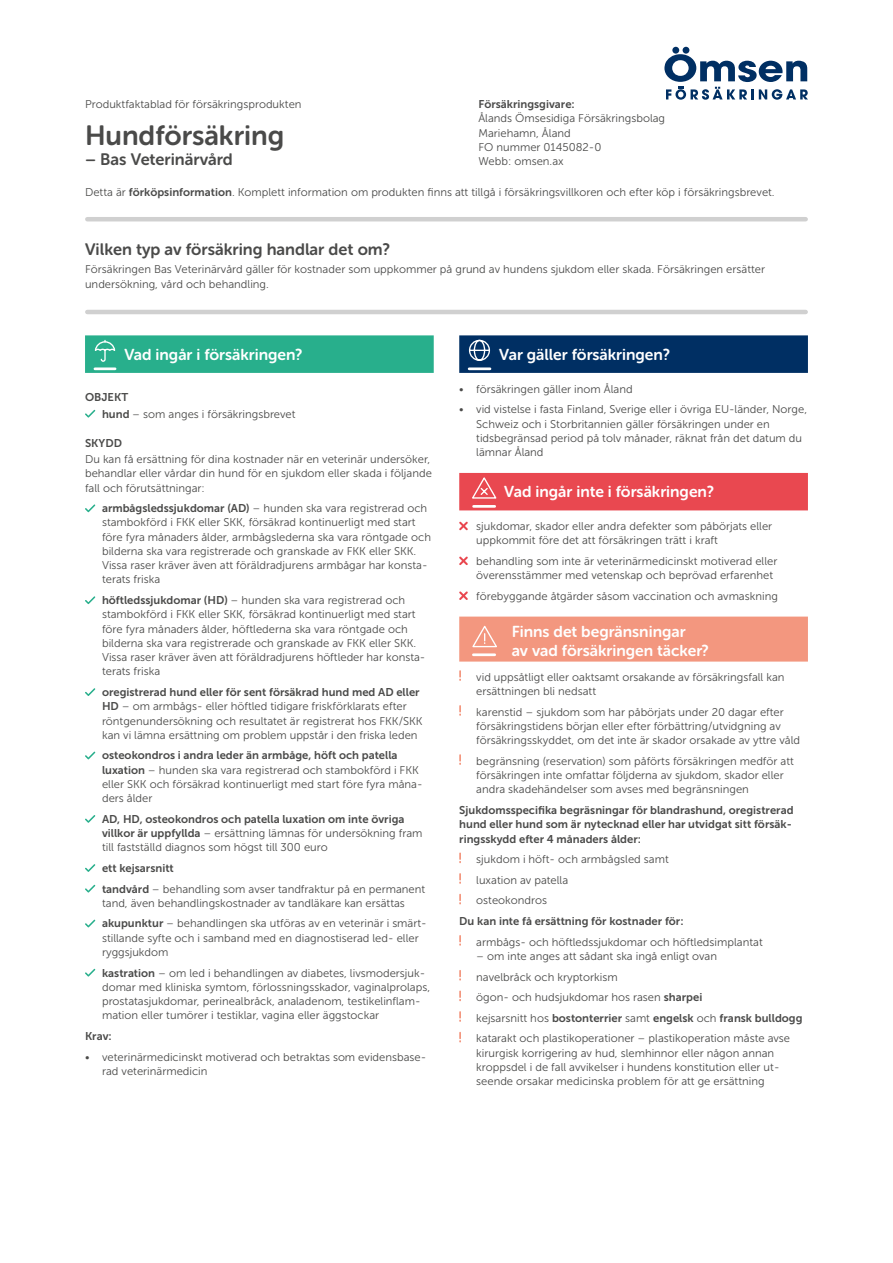
<style>
.page{position:relative;width:893px;height:1263px;background:#fff}
.page>*{position:absolute;margin:0;border:0;box-sizing:border-box;transform-origin:0 0}
.t1{font:27.75px "Museo Sans Rounded 700";color:#4a4a49}
.t2{font:16.5px "Museo Sans Rounded 700";color:#4a4a49}
.t3{font:15.75px/19.5px "Museo Sans Rounded 700";color:#fff}
.t4{font:11.25px/14.2px "Museo Sans 300";color:#4a4a49}
.t5{font:11.25px/14.2px "Museo Sans 700";color:#4a4a49}
.s1{font-family:"Museo Sans 700"}
.s2{font-family:"Museo Sans 300"}
</style>
<div class="page">
<div style="left:672px;top:47px;width:7px;height:7px;background:#002f63;border-radius:50%"></div>
<div style="left:683px;top:47px;width:6px;height:7px;background:#002f63;border-radius:50%"></div>
<svg style="left:664px;top:54px;width:144px;height:46px"></svg>
<div style="left:85px;top:335px;width:349px;height:38px;background:#28af8c"></div>
<div style="left:459px;top:335px;width:349px;height:38px;background:#002f63"></div>
<svg style="left:468px;top:339px;width:22px;height:22px"></svg>
<svg style="left:85px;top:410px;width:10px;height:8px"></svg>
<svg style="left:85px;top:504px;width:10px;height:8px"></svg>
<svg style="left:85px;top:596px;width:10px;height:8px"></svg>
<svg style="left:85px;top:688px;width:10px;height:8px"></svg>
<svg style="left:85px;top:752px;width:10px;height:7px"></svg>
<svg style="left:85px;top:815px;width:10px;height:8px"></svg>
<svg style="left:85px;top:864px;width:10px;height:8px"></svg>
<svg style="left:85px;top:885px;width:10px;height:7px"></svg>
<svg style="left:85px;top:920px;width:10px;height:7px"></svg>
<svg style="left:85px;top:969px;width:10px;height:7px"></svg>
<div style="left:459px;top:473px;width:349px;height:37px;background:#e94850"></div>
<svg style="left:472px;top:477px;width:25px;height:22px"></svg>
<svg style="left:459px;top:522px;width:9px;height:8px"></svg>
<svg style="left:459px;top:556px;width:9px;height:9px"></svg>
<svg style="left:459px;top:591px;width:9px;height:9px"></svg>
<div style="left:459px;top:617px;width:349px;height:45px;background:#f3977f"></div>
<hr style="left:87px;top:310px;width:719px;height:4px;background:#d0d0d0">
<hr style="left:87px;top:217px;width:719px;height:4px;background:#d0d0d0">
<svg style="left:472px;top:625px;width:25px;height:23px"></svg>
<hr style="left:473px;top:653px;width:22px;height:3px;background:#fff">
<hr style="left:474px;top:505px;width:21px;height:3px;background:#fff">
<hr style="left:469px;top:367px;width:21px;height:3px;background:#fff">
<svg style="left:94px;top:340px;width:22px;height:22px"></svg>
<hr style="left:95px;top:367px;width:20px;height:3px;background:#fff">
<svg style="left:459px;top:670px;width:2px;height:11px"></svg>
<svg style="left:459px;top:705px;width:2px;height:11px"></svg>
<svg style="left:459px;top:754px;width:2px;height:11px"></svg>
<svg style="left:459px;top:852px;width:2px;height:11px"></svg>
<svg style="left:459px;top:873px;width:2px;height:11px"></svg>
<svg style="left:459px;top:894px;width:2px;height:10px"></svg>
<svg style="left:459px;top:935px;width:2px;height:11px"></svg>
<svg style="left:459px;top:970px;width:2px;height:10px"></svg>
<svg style="left:459px;top:990px;width:2px;height:11px"></svg>
<svg style="left:459px;top:1011px;width:2px;height:11px"></svg>
<svg style="left:459px;top:1032px;width:2px;height:10px"></svg>
<p class="t4" style="left:85px;top:97px;width:218px">Produktfaktablad för försäkringsprodukten</p>
<p class="t5" style="left:478px;top:97px;width:98px">Försäkringsgivare:</p>
<p class="t4" style="left:478px;top:111px;width:188px">Ålands Ömsesidiga Försäkringsbolag<br>Mariehamn, Åland<br>FO nummer 0145082-0<br>Webb: omsen.ax</p>
<h1 class="t1" style="left:85px;top:120px;width:201px">Hundförsäkring</h1>
<h2 class="t2" style="left:85px;top:150px;width:149px">– Bas Veterinärvård</h2>
<p class="t4" style="left:85px;top:185px;width:691px">Detta är <span class="s1">förköpsinformation</span>. Komplett information om produkten fnns att tillgå i försäkringsvillkoren och efter köp i försäkringsbrevet.</p>
<h2 class="t2" style="left:85px;top:240px;width:307px">Vilken typ av försäkring handlar det om?</h2>
<p class="t4" style="left:85px;top:262px;width:681px">Försäkringen Bas Veterinärvård gäller för kostnader som uppkommer på grund av hundens sjukdom eller skada. Försäkringen ersätter undersökning, vård och behandling.</p>
<h3 class="t3" style="left:124px;top:345px;width:180px">Vad ingår i försäkringen?</h3>
<p class="t5" style="left:85px;top:390px;width:45px">OBJEKT</p>
<p class="t4" style="left:102px;top:407px;width:195px"><span class="s1">hund</span> – som anges i försäkringsbrevet</p>
<p class="t5" style="left:85px;top:436px;width:38px">SKYDD</p>
<p class="t4" style="left:85px;top:452px;width:348px">Du kan få ersättning för dina kostnader när en veterinär undersöker, behandlar eller vårdar din hund för en sjukdom eller skada i följande fall och förutsättningar:</p>
<p class="t4" style="left:102px;top:501px;width:330px"><span class="s1">armbågsledssjukdomar (AD)</span> – hunden ska vara registrerad och stambokförd i FKK eller SKK, försäkrad kontinuerligt med start före fyra månaders ålder, armbågslederna ska vara röntgade och bilderna ska vara registrerade och granskade av FKK eller SKK.<br>Vissa raser kräver även att föräldradjurens armbågar har konsta&shy;terats friska</p>
<p class="t4" style="left:102px;top:593px;width:325px"><span class="s1">höftledssjukdomar (HD)</span> – hunden ska vara registrerad och stambokförd i FKK eller SKK, försäkrad kontinuerligt med start före fyra månaders ålder, höftlederna ska vara röntgade och bilderna ska vara registrerade och granskade av FKK eller SKK.<br>Vissa raser kräver även att föräldradjurens höftleder har konsta&shy;terats friska</p>
<p class="t5" style="left:102px;top:685px;width:319px">oregistrerad hund eller för sent försäkrad hund med AD eller</p>
<p class="t4" style="left:102px;top:699px;width:322px"><span class="s1">HD</span> – om armbågs- eller höftled tidigare friskförklarats efter röntgenundersökning och resultatet är registrerat hos FKK/SKK kan vi lämna ersättning om problem uppstår i den friska leden</p>
<p class="t5" style="left:102px;top:748px;width:297px">osteokondros i andra leder än armbåge, höft och patella</p>
<p class="t4" style="left:102px;top:763px;width:322px"><span class="s1">luxation</span> – hunden ska vara registrerad och stambokförd i FKK eller SKK och försäkrad kontinuerligt med start före fyra måna&shy;ders ålder</p>
<p class="t5" style="left:102px;top:812px;width:304px">AD, HD, osteokondros och patella luxation om inte övriga</p>
<p class="t4" style="left:102px;top:826px;width:322px"><span class="s1">villkor är uppfyllda</span> – ersättning lämnas för undersökning fram till fastställd diagnos som högst till 300 euro</p>
<p class="t5" style="left:102px;top:861px;width:73px">ett kejsarsnitt</p>
<p class="t4" style="left:102px;top:882px;width:325px"><span class="s1">tandvård</span> – behandling som avser tandfraktur på en permanent tand, även behandlingskostnader av tandläkare kan ersättas</p>
<p class="t4" style="left:102px;top:916px;width:326px"><span class="s1">akupunktur</span> – behandlingen ska utföras av en veterinär i smärt&shy;stillande syfte och i samband med en diagnostiserad led- eller ryggsjukdom</p>
<p class="t4" style="left:102px;top:966px;width:330px"><span class="s1">kastration</span> – om led i behandlingen av diabetes, livsmodersjuk&shy;domar med kliniska symtom, förlossningsskador, vaginalprolaps, prostatasjukdomar, perinealbråck, analadenom, testikelinfam&shy;mation eller tumörer i testiklar, vagina eller äggstockar</p>
<p class="t5" style="left:85px;top:1029px;width:28px">Krav:</p>
<p class="t4" style="left:102px;top:1050px;width:326px;text-indent:-17px">• veterinärmedicinskt motiverad och betraktas som evidensbase&shy;rad veterinärmedicin</p>
<h3 class="t3" style="left:499px;top:345px;width:172px">Var gäller försäkringen?</h3>
<p class="t4" style="left:459px;top:382px;width:175px">• försäkringen gäller inom Åland</p>
<p class="t4" style="left:476px;top:402px;width:332px;text-indent:-17px">• vid vistelse i fasta Finland, Sverige eller i övriga EU-länder, Norge, Schweiz och i Storbritannien gäller försäkringen under en tidsbegränsad period på tolv månader, räknat från det datum du lämnar Åland</p>
<h3 class="t3" style="left:504px;top:482px;width:211px">Vad ingår inte i försäkringen?</h3>
<p class="t4" style="left:476px;top:519px;width:298px">sjukdomar, skador eller andra defekter som påbörjats eller uppkommit före det att försäkringen trätt i kraft</p>
<p class="t4" style="left:476px;top:554px;width:303px">behandling som inte är veterinärmedicinskt motiverad eller överensstämmer med vetenskap och beprövad erfarenhet</p>
<p class="t4" style="left:476px;top:589px;width:303px">förebyggande åtgärder såsom vaccination och avmaskning</p>
<h3 class="t3" style="left:512px;top:621px;width:199px">Finns det begränsningar<br>av vad försäkringen täcker?</h3>
<p class="t4" style="left:476px;top:670px;width:310px">vid uppsåtligt eller oaktsamt orsakande av försäkringsfall kan ersättningen bli nedsatt</p>
<p class="t4" style="left:476px;top:705px;width:325px">karenstid – sjukdom som har påbörjats under 20 dagar efter försäkringstidens början eller efter förbättring/utvidgning av försäkringsskyddet, om det inte är skador orsakade av yttre våld</p>
<p class="t4" style="left:476px;top:754px;width:319px">begränsning (reservation) som påförts försäkringen medför att försäkringen inte omfattar följderna av sjukdom, skador eller andra skadehändelser som avses med begränsningen</p>
<p class="t5" style="left:459px;top:803px;width:336px">Sjukdomsspecifka begräsningar för blandrashund, oregistrerad hund eller hund som är nytecknad eller har utvidgat sitt försäk&shy;ringsskydd efter 4 månaders ålder:</p>
<p class="t4" style="left:476px;top:849px;width:194px;line-height:20.7px">sjukdom i höft- och armbågsled samt luxation av patella<br>osteokondros</p>
<p class="t5" style="left:459px;top:914px;width:226px">Du kan inte få ersättning för kostnader för:</p>
<p class="t4" style="left:476px;top:935px;width:288px">armbågs- och höftledssjukdomar och höftledsimplantat</p>
<p class="t4" style="left:476px;top:946px;width:242px;line-height:20.7px">– om inte anges att sådant ska ingå enligt ovan navelbråck och kryptorkism<br>ögon- och hudsjukdomar hos rasen <span class="s1">sharpei</span></p>
<p class="t5" style="left:476px;top:1011px;width:328px"><span class="s2">kejsarsnitt hos</span> bostonterrier <span class="s2">samt</span> engelsk <span class="s2">och</span> fransk bulldogg</p>
<p class="t4" style="left:476px;top:1031px;width:315px">katarakt och plastikoperationer – plastikoperation måste avse kirurgisk korrigering av hud, slemhinnor eller någon annan kroppsdel i de fall avvikelser i hundens konstitution eller ut&shy;seende orsakar medicinska problem för att ge ersättning</p>
</div>
